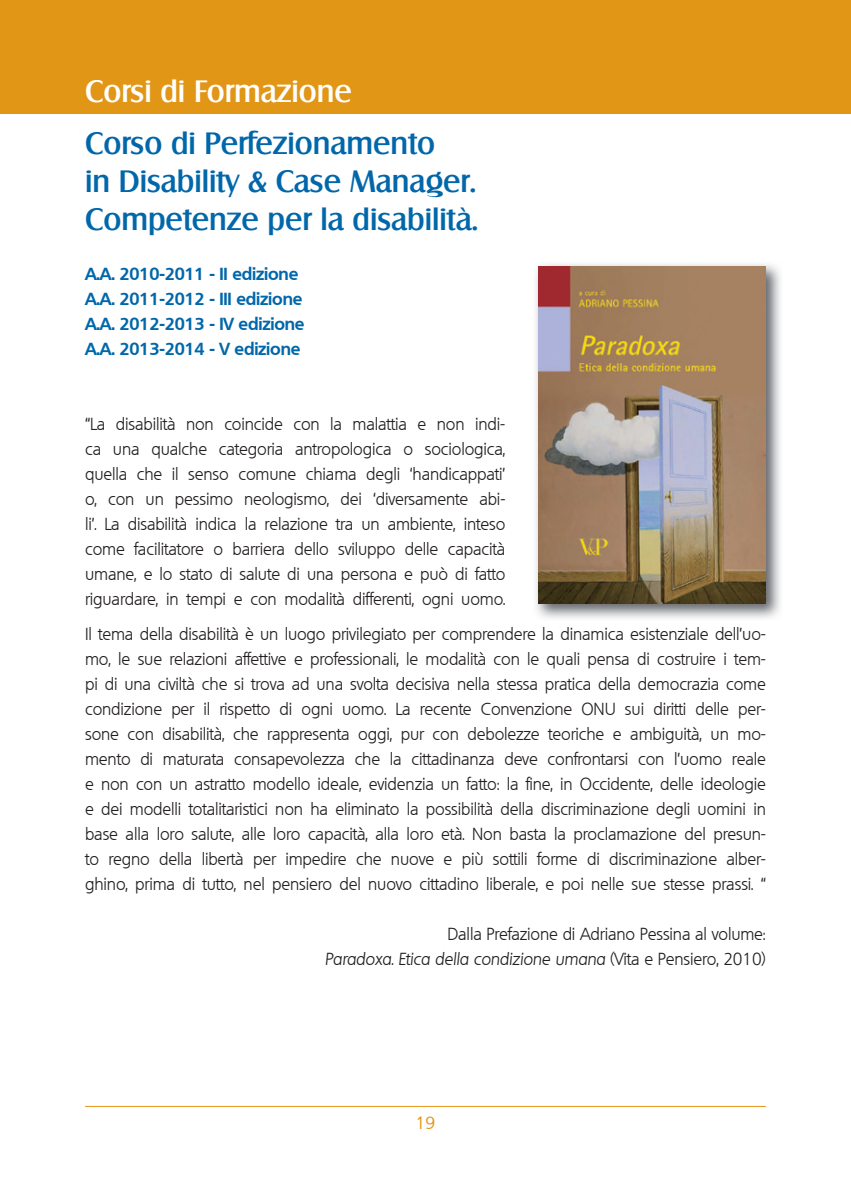
<style>
.page{position:relative;width:851px;height:1191px;background:#fff}
.page>*{position:absolute;margin:0;border:0;box-sizing:border-box;transform-origin:0 0}
.t1{font:500 30px/38px "Salzburg";color:#0067aa}
.t2{font:500 30px "Salzburg";color:#fff}
.t3{font:300 17px/25px "Quebec";letter-spacing:-.01em;color:#231f20;text-align:justify}
.t4{font:700 17px/25px "Quebec";letter-spacing:-.01em;color:#0067aa}
.t5{font:17px "Quebec";color:#e29616}
.s1{font-style:italic}
</style>
<div class="page">
<div style="left:0;top:0;width:850px;height:113px;background:#e29616"></div>
<hr style="left:85px;top:1106px;width:680px;height:1px;background:#e29616">
<img style="left:536px;top:264px;width:245px;height:354px">
<img style="left:539px;top:266px;width:226px;height:337px">
<h1 class="t2" style="left:85px;top:74px;width:268px">Corsi di Formazione</h1>
<h1 class="t1" style="left:85px;top:124px;width:394px">Corso di Perfezionamento<br>in Disability &amp; Case Manager.<br>Competenze per la disabilità.</h1>
<p class="t4" style="left:85px;top:260px;width:221px">A.A. 2010-2011 - II edizione<br>A.A. 2011-2012 - III edizione<br>A.A. 2012-2013 - IV edizione<br>A.A. 2013-2014 - V edizione</p>
<p class="t3" style="left:85px;top:411px;width:422px">“La disabilità non coincide con la malattia e non indi&shy;ca una qualche categoria antropologica o sociologica, quella che il senso comune chiama degli ‘handicappati’ o, con un pessimo neologismo, dei ‘diversamente abi&shy;li’. La disabilità indica la relazione tra un ambiente, inteso come facilitatore o barriera dello sviluppo delle capacità umane, e lo stato di salute di una persona e può di fatto riguardare, in tempi e con modalità differenti, ogni uomo.</p>
<p class="t3" style="left:85px;top:621px;width:682px">Il tema della disabilità è un luogo privilegiato per comprendere la dinamica esistenziale dell’uo&shy;mo, le sue relazioni affettive e professionali, le modalità con le quali pensa di costruire i tem&shy;pi di una civiltà che si trova ad una svolta decisiva nella stessa pratica della democrazia come condizione per il rispetto di ogni uomo. La recente Convenzione ONU sui diritti delle per&shy;sone con disabilità, che rappresenta oggi, pur con debolezze teoriche e ambiguità, un mo&shy;mento di maturata consapevolezza che la cittadinanza deve confrontarsi con l’uomo reale e non con un astratto modello ideale, evidenzia un fatto: la fine, in Occidente, delle ideologie e dei modelli totalitaristici non ha eliminato la possibilità della discriminazione degli uomini in base alla loro salute, alle loro capacità, alla loro età. Non basta la proclamazione del presun&shy;to regno della libertà per impedire che nuove e più sottili forme di discriminazione alber&shy;ghino, prima di tutto, nel pensiero del nuovo cittadino liberale, e poi nelle sue stesse prassi. “</p>
<p class="t3" style="left:325px;top:921px;width:442px;text-align:right">Dalla Prefazione di Adriano Pessina al volume:<br><span class="s1">Paradoxa. Etica della condizione umana</span> (Vita e Pensiero, 2010)</p>
<p class="t5" style="left:415px;top:1112px;width:21px">19</p>
</div>
